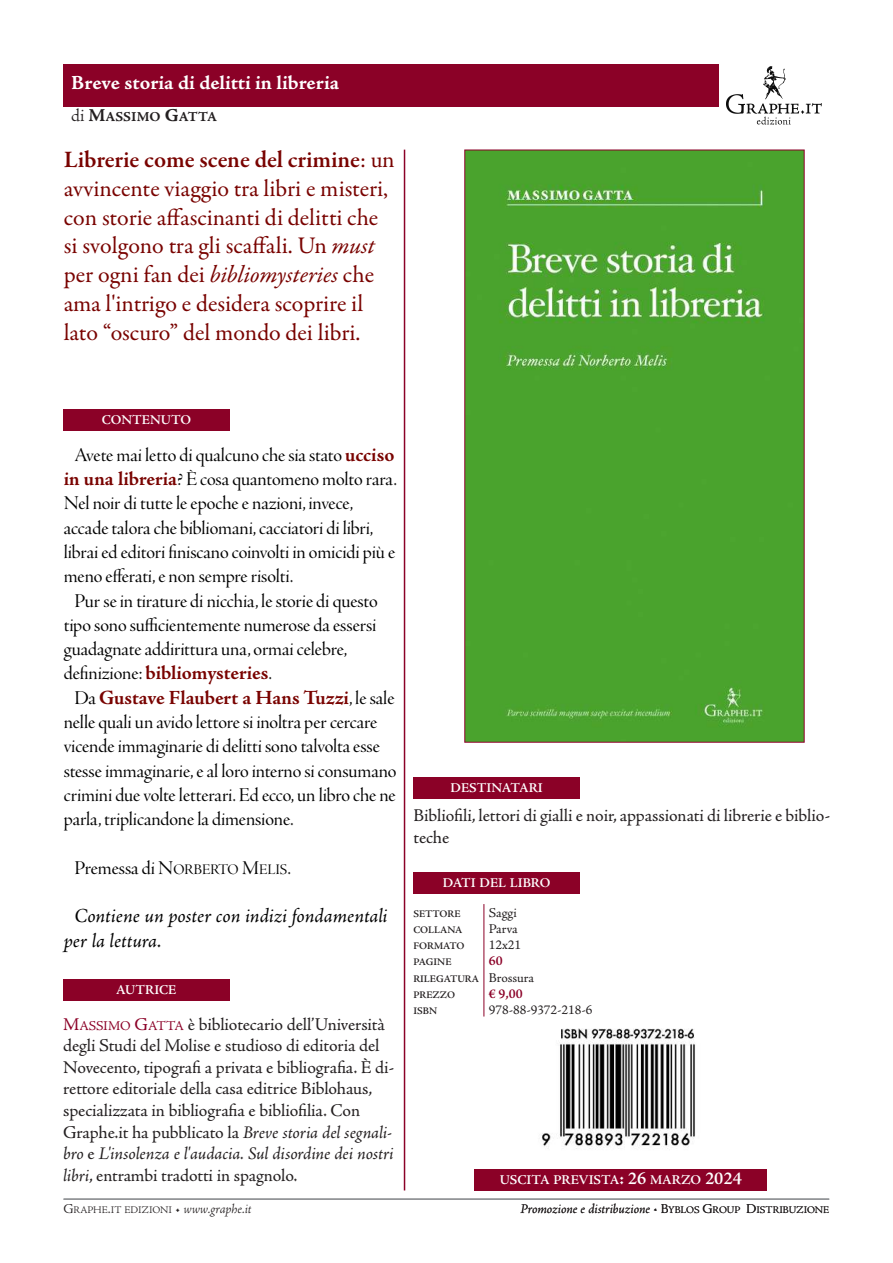
<style>
.page{position:relative;width:893px;height:1263px;background:#fff}
.page>*{position:absolute;margin:0;border:0;box-sizing:border-box;transform-origin:0 0}
.t1{font:24px/28.8px "Garamond Premr Pro";color:#790300}
.t2{font:20.25px/24.3px "Adobe Jenson Pro Disp";letter-spacing:-.005em;color:#000001}
.t3{font:700 20.25px/24.3px "Adobe Jenson Pro";letter-spacing:-.005em;color:#790300}
.t4{font:italic 20.25px/24.3px "Adobe Jenson Pro";color:#000001}
.t5{font:19.8px "Adobe Jenson Pro Bold Capt";color:#fff}
.t6{font:18px/21.6px "Adobe Jenson Pro";letter-spacing:-.005em;color:#231f20}
.t7{font:600 13.5px "Adobe Jenson Pro";color:#fff}
.t8{font:italic 300 13.5px "Adobe Jenson Pro";color:#231f20}
.t9{font:13.5px/16.2px "Adobe Jenson Pro";color:#231f20}
.t10{font:13.5px "Adobe Jenson Pro Bold Capt";color:#231f20}
.t11{font:600 13.5px "Adobe Jenson Pro";color:#8b0127}
.t12{font:600 10.2px/16.2px "Adobe Jenson Pro";color:#231f20}
.t13{font:300 10.2px "Adobe Jenson Pro";color:#231f20}
.s1{font-family:"Adobe Jenson Pro";font-weight:300;font-size:18px}
.s2{font-size:18px}
.s3{font-weight:600}
.s4{font-style:italic}
.s5{font-family:"Adobe Jenson Pro";font-weight:700;color:#790300}
.s6{font-family:"Adobe Jenson Pro Disp";font-weight:400;color:#000001}
.s7{font-size:15.15px}
.s8{color:#8b0127}
.s9{font-size:13.5px;color:#8b0127}
.s10{font-size:13.5px}
.s11{font-style:italic;font-size:13.5px}
.s12{font-style:normal}
.s13{font-style:normal;font-size:10.2px}
</style>
<div class="page">
<div style="left:64px;top:64px;width:655px;height:42px;background:#8b0127"></div>
<hr style="left:404px;top:150px;width:1px;height:1040px;background:#8b0127">
<img style="left:542px;top:1028px;width:153px;height:121px">
<img style="left:466px;top:152px;width:337px;height:589px">
<img style="left:726px;top:67px;width:96px;height:58px">
<hr style="left:484px;top:904px;width:1px;height:112px;background:#8b0127">
<div style="left:63px;top:409px;width:167px;height:21px;background:#8b0127"></div>
<div style="left:413px;top:777px;width:167px;height:22px;background:#8b0127"></div>
<div style="left:413px;top:872px;width:167px;height:22px;background:#8b0127"></div>
<div style="left:63px;top:979px;width:167px;height:21px;background:#8b0127"></div>
<div style="left:475px;top:1169px;width:292px;height:22px;background:#8b0127"></div>
<hr style="left:64px;top:1198px;width:765px;height:2px;background:#939598">
<p class="t5" style="left:71px;top:71px;width:269px">Breve storia di delitti in libreria</p>
<p class="t10" style="left:71px;top:108px;width:147px"><span class="s1">di</span> <span class="s2">M</span>ASSIMO <span class="s2">G</span>ATTA</p>
<p class="t1" style="left:64px;top:147px;width:332px"><span class="s3">Librerie come scene del crimine</span>: un avvincente viaggio tra libri e misteri, con storie affascinanti di delitti che si svolgono tra gli scaffali. Un <span class="s4">must </span>per ogni fan dei <span class="s4">bibliomysteries</span> che ama l'intrigo e desidera scoprire il lato “oscuro” del mondo dei libri.</p>
<p class="t7" style="left:102px;top:411px;width:91px">CONTENUTO</p>
<p class="t2" style="left:74px;top:445px;width:321px">Avete mai letto di qualcuno che sia stato <span class="s5">ucciso</span></p>
<p class="t2" style="left:64px;top:469px;width:335px"><span class="s5">in una libreria</span>? È cosa quantomeno molto rara.</p>
<p class="t2" style="left:64px;top:493px;width:291px">Nel noir di tutte le epoche e nazioni, invece,</p>
<p class="t2" style="left:64px;top:517px;width:311px">accade talora che bibliomani, cacciatori di libri,</p>
<p class="t2" style="left:64px;top:542px;width:333px">librai ed editori finiscano coinvolti in omicidi più e</p>
<p class="t2" style="left:64px;top:566px;width:231px">meno efferati, e non sempre risolti.</p>
<p class="t2" style="left:74px;top:590px;width:305px">Pur se in tirature di nicchia, le storie di questo</p>
<p class="t2" style="left:64px;top:615px;width:314px">tipo sono sufficientemente numerose da essersi</p>
<p class="t2" style="left:64px;top:639px;width:285px">guadagnate addirittura una, ormai celebre,</p>
<p class="t3" style="left:74px;top:660px;width:322px;text-indent:-11px"><span class="s6">definizione:</span> bibliomysteries<span class="s6">.<br>Da</span> Gustave Flaubert a Hans Tuzzi<span class="s6">, le sale</span></p>
<p class="t2" style="left:64px;top:712px;width:334px">nelle quali un avido lettore si inoltra per cercare vicende immaginarie di delitti sono talvolta esse stesse immaginarie, e al loro interno si consumano crimini due volte letterari. Ed ecco, un libro che ne parla, triplicandone la dimensione.</p>
<p class="t2" style="left:74px;top:858px;width:218px">Premessa di N<span class="s7">ORBERTO</span> M<span class="s7">ELIS</span>.</p>
<p class="t4" style="left:64px;top:906px;width:325px;text-indent:11px">Contiene un poster con indizi fondamentali per la lettura.</p>
<p class="t7" style="left:116px;top:981px;width:62px">AUTRICE</p>
<p class="t6" style="left:63px;top:1015px;width:333px"><span class="s8">M</span><span class="s9">ASSIMO</span> <span class="s8">G</span><span class="s9">ATTA</span> è bibliotecario dell’Università degli Studi del Molise e studioso di editoria del Novecento, tipografi a privata e bibliografia. È di&shy;rettore editoriale della casa editrice Biblohaus, specializzata in bibliografia e bibliofilia. Con Graphe.it ha pubblicato la <span class="s4">Breve storia del segnali&shy;bro</span> e <span class="s4">L'insolenza e l'audacia. Sul disordine dei nostri libri</span>, entrambi tradotti in spagnolo.</p>
<p class="t7" style="left:451px;top:779px;width:94px">DESTINATARI</p>
<p class="t6" style="left:413px;top:806px;width:418px">Bibliofili, lettori di gialli e noir, appassionati di librerie e biblio&shy;teche</p>
<p class="t7" style="left:443px;top:874px;width:109px">DATI DEL LIBRO</p>
<p class="t12" style="left:413px;top:905px;width:67px">SETTORE<br>COLLANA<br>FORMATO<br>PAGINE<br>RILEGATURA<br>PREZZO<br>ISBN</p>
<p class="t9" style="left:489px;top:906px;width:34px">Saggi<br>Parva<br>12x21</p>
<p class="t11" style="left:489px;top:953px;width:15px">60</p>
<p class="t9" style="left:489px;top:970px;width:47px">Brossura</p>
<p class="t11" style="left:489px;top:985px;width:35px">€ 9,00</p>
<p class="t9" style="left:489px;top:1003px;width:105px">978-88-9372-218-6</p>
<p class="t7" style="left:500px;top:1171px;width:244px">USCITA PREVISTA<span class="s2">: 26</span> MARZO <span class="s2">2024</span></p>
<p class="t13" style="left:64px;top:1204px;width:189px"><span class="s10">G</span>RAPHE<span class="s10">.</span>IT EDIZIONI <span class="s10">•</span> <span class="s11">www.graphe.it</span></p>
<p class="t8" style="left:521px;top:1203px;width:310px">Promozione e distribuzione • <span class="s12">B</span><span class="s13">YBLOS</span> <span class="s12">G</span><span class="s13">ROUP</span> <span class="s12">D</span><span class="s13">ISTRIBUZIONE</span></p>
</div>
